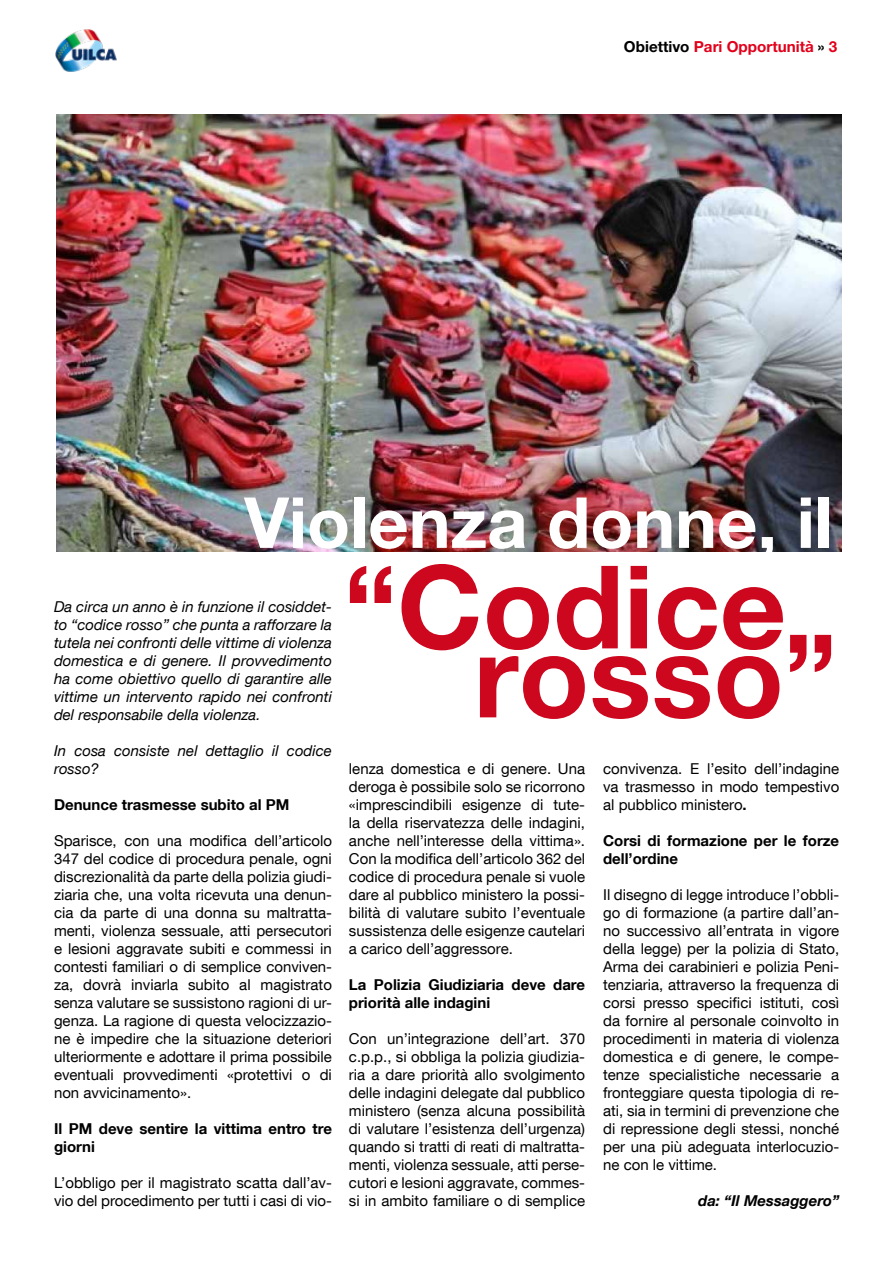
<style>
.page{position:relative;width:893px;height:1263px;background:#fff}
.page>*{position:absolute;margin:0;border:0;box-sizing:border-box;transform-origin:0 0}
.t1{font:700 115.5px "Helvetica Neue LT Pro";color:#cd071e}
.t2{font:700 70.5px "Helvetica Neue LT Pro";color:#fff}
.t3{font:700 15.15px "Helvetica Neue LT Pro";color:#e2001a}
.t4{font:15px/18px "Helvetica Neue LT Com";color:#000;text-align:justify}
.t5{font:italic 15px/18px "Helvetica Neue LT Com";color:#000;text-align:justify}
.t6{font:700 15px/18px "Helvetica Neue LT Com";color:#000}
.t7{font:italic 700 15px "Helvetica Neue LT Com";color:#000}
.s1{color:#000}
.s2{font-weight:700}
</style>
<div class="page">
<img style="left:55px;top:29px;width:62px;height:43px">
<img style="left:57px;top:115px;width:784px;height:437px">
<p class="t3" style="left:624px;top:37px;width:215px"><span class="s1">Obiettivo</span> Pari Opportunità <span class="s1">»</span> 3</p>
<h2 class="t2" style="left:244px;top:479px;width:590px">Violenza donne, il</h2>
<h1 class="t1" style="left:344px;top:536px;width:444px">“Codice</h1>
<p class="t5" style="left:54px;top:597px;width:279px">Da circa un anno è in funzione il cosiddet&shy;to “codice rosso” che punta a rafforzare la tutela nei confronti delle vittime di violenza domestica e di genere. Il provvedimento ha come obiettivo quello di garantire alle vittime un intervento rapido nei confronti del responsabile della violenza.</p>
<p class="t5" style="left:54px;top:741px;width:279px">In cosa consiste nel dettaglio il codice rosso?</p>
<p class="t6" style="left:54px;top:795px;width:237px">Denunce trasmesse subito al PM</p>
<p class="t4" style="left:54px;top:831px;width:279px">Sparisce, con una modifica dell’articolo 347 del codice di procedura penale, ogni discrezionalità da parte della polizia giudi&shy;ziaria che, una volta ricevuta una denun&shy;cia da parte di una donna su maltratta&shy;menti, violenza sessuale, atti persecutori e lesioni aggravate subiti e commessi in contesti familiari o di semplice conviven&shy;za, dovrà inviarla subito al magistrato senza valutare se sussistono ragioni di ur&shy;genza. La ragione di questa velocizzazio&shy;ne è impedire che la situazione deteriori ulteriormente e adottare il prima possibile eventuali provvedimenti «protettivi o di non avvicinamento».</p>
<p class="t6" style="left:54px;top:1119px;width:279px">Il PM deve sentire la vittima entro tre giorni</p>
<p class="t4" style="left:54px;top:1173px;width:279px">L’obbligo per il magistrato scatta dall’av&shy;vio del procedimento per tutti i casi di vio-</p>
<h1 class="t1" style="left:474px;top:605px;width:365px">rosso”</h1>
<p class="t4" style="left:349px;top:759px;width:238px">lenza domestica e di genere. Una deroga è possibile solo se ricorrono «imprescindibili esigenze di tute&shy;la della riservatezza delle indagini, anche nell’interesse della vittima».<br>Con la modifica dell’articolo 362 del codice di procedura penale si vuole dare al pubblico ministero la possi&shy;bilità di valutare subito l’eventuale sussistenza delle esigenze cautelari a carico dell’aggressore.</p>
<p class="t6" style="left:349px;top:975px;width:238px">La Polizia Giudiziaria deve dare priorità alle indagini</p>
<p class="t4" style="left:349px;top:1029px;width:238px">Con un’integrazione dell’art. 370 c.p.p., si obbliga la polizia giudizia&shy;ria a dare priorità allo svolgimento delle indagini delegate dal pubblico ministero (senza alcuna possibilità di valutare l’esistenza dell’urgenza) quando si tratti di reati di maltratta&shy;menti, violenza sessuale, atti perse&shy;cutori e lesioni aggravate, commes&shy;si in ambito familiare o di semplice</p>
<p class="t4" style="left:603px;top:759px;width:238px">convivenza. E l’esito dell’indagine va trasmesso in modo tempestivo al pubblico ministero<span class="s2">.</span></p>
<p class="t6" style="left:603px;top:831px;width:238px">Corsi di formazione per le forze dell’ordine</p>
<p class="t4" style="left:603px;top:885px;width:238px">Il disegno di legge introduce l’obbli&shy;go di formazione (a partire dall’an&shy;no successivo all’entrata in vigore della legge) per la polizia di Stato, Arma dei carabinieri e polizia Peni&shy;tenziaria, attraverso la frequenza di corsi presso specifici istituti, così da fornire al personale coinvolto in procedimenti in materia di violenza domestica e di genere, le compe&shy;tenze specialistiche necessarie a fronteggiare questa tipologia di re&shy;ati, sia in termini di prevenzione che di repressione degli stessi, nonché per una più adeguata interlocuzio&shy;ne con le vittime.</p>
<p class="t7" style="left:698px;top:1191px;width:143px">da: “Il Messaggero”</p>
</div>
